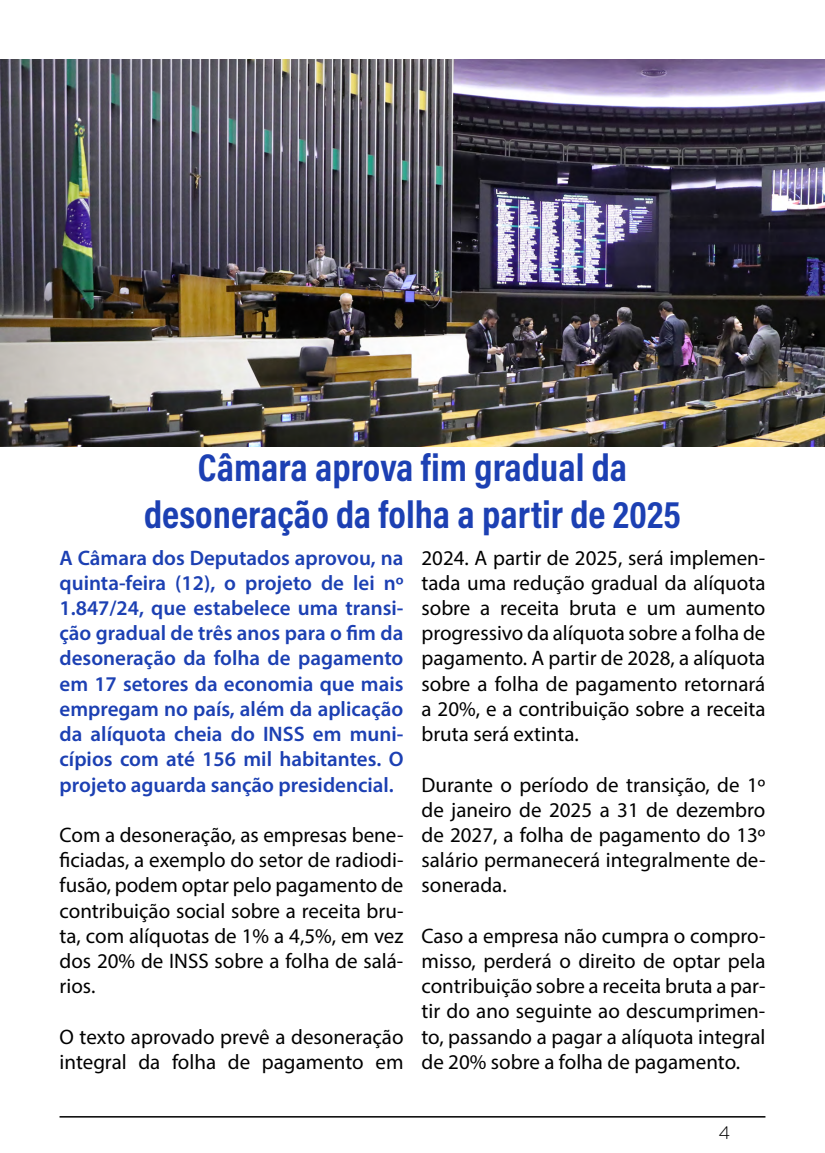
<style>
.page{position:relative;width:825px;height:1153px;background:#fff}
.page>*{position:absolute;margin:0;border:0;box-sizing:border-box;transform-origin:0 0}
.t1{font:700 39px/46.8px "Acumin Pro Cond";color:#1c40b3;text-align:center}
.t2{font:21px/25.2px "Myriad Pro";color:#000;text-align:justify}
.t3{font:600 21px/25.2px "Myriad Pro";color:#1c40b3;text-align:justify}
.t4{font:300 18px "Gotham Rounded";color:#000}
</style>
<div class="page">
<hr style="left:60px;top:1115px;width:705px;height:2px;background:#000">
<img style="left:0;top:60px;width:825px;height:386px">
<h1 class="t1" style="left:144px;top:443px;width:538px">Câmara aprova fim gradual da desoneração da folha a partir de 2025</h1>
<p class="t2" style="left:421px;top:544px;width:345px">2024. A partir de 2025, será implemen&shy;tada uma redução gradual da alíquota sobre a receita bruta e um aumento progressivo da alíquota sobre a folha de pagamento. A partir de 2028, a alíquota sobre a folha de pagamento retornará a 20%, e a contribuição sobre a receita bruta será extinta.</p>
<p class="t2" style="left:421px;top:771px;width:345px">Durante o período de transição, de 1º de janeiro de 2025 a 31 de dezembro de 2027, a folha de pagamento do 13º salário permanecerá integralmente de&shy;sonerada.</p>
<p class="t2" style="left:421px;top:922px;width:345px">Caso a empresa não cumpra o compro&shy;misso, perderá o direito de optar pela contribuição sobre a receita bruta a par&shy;tir do ano seguinte ao descumprimen&shy;to, passando a pagar a alíquota integral de 20% sobre a folha de pagamento.</p>
<p class="t3" style="left:60px;top:544px;width:345px">A Câmara dos Deputados aprovou, na quinta-feira (12), o projeto de lei nº 1.847/24, que estabelece uma transi&shy;ção gradual de três anos para o fim da desoneração da folha de pagamento em 17 setores da economia que mais empregam no país, além da aplicação da alíquota cheia do INSS em muni&shy;cípios com até 156 mil habitantes. O projeto aguarda sanção presidencial.</p>
<p class="t2" style="left:60px;top:821px;width:345px">Com a desoneração, as empresas bene&shy;ficiadas, a exemplo do setor de radiodi&shy;fusão, podem optar pelo pagamento de contribuição social sobre a receita bru&shy;ta, com alíquotas de 1% a 4,5%, em vez dos 20% de INSS sobre a folha de salá&shy;rios.</p>
<p class="t2" style="left:60px;top:1023px;width:345px">O texto aprovado prevê a desoneração integral da folha de pagamento em</p>
<p class="t4" style="left:718px;top:1120px;width:13px">4</p>
</div>
